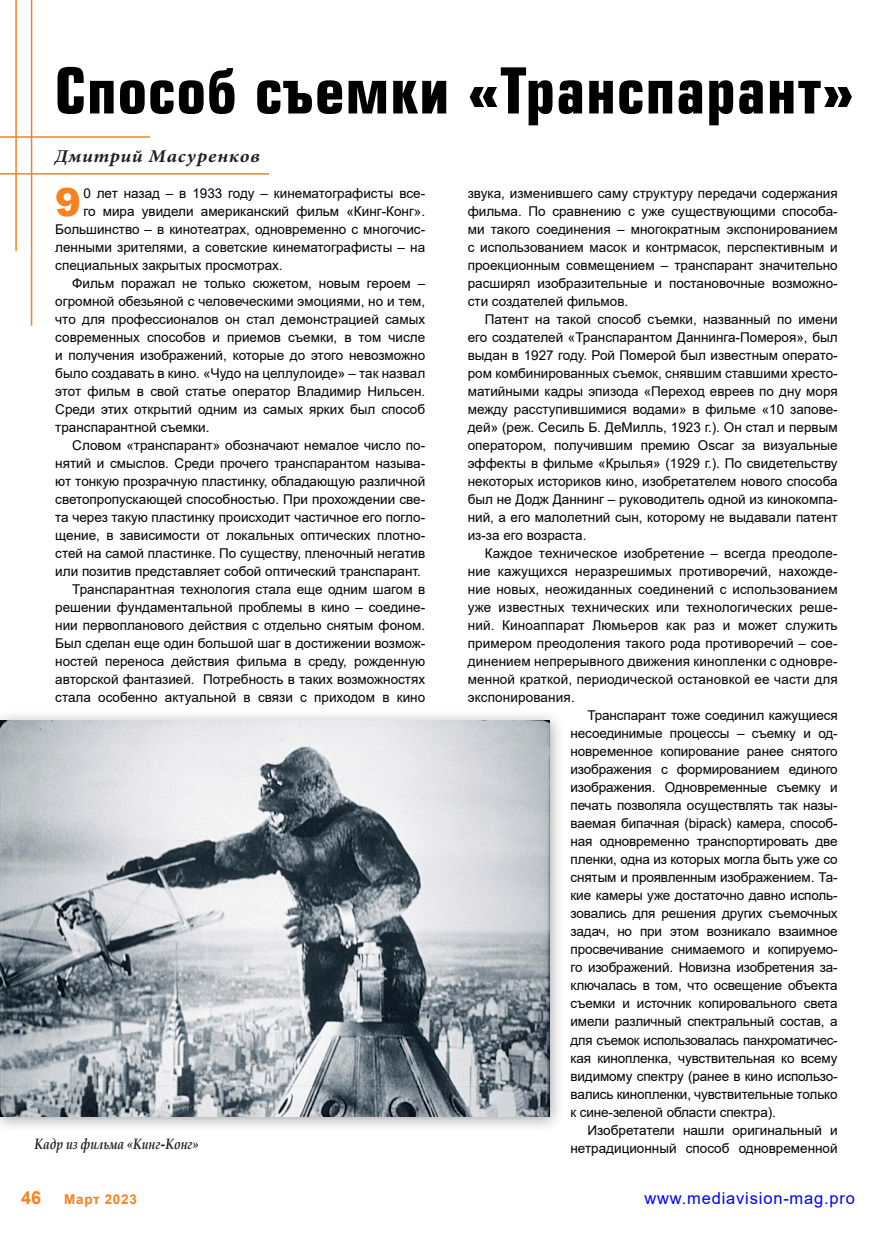
<style>
.page{position:relative;width:893px;height:1234px;background:#fff}
.page>*{position:absolute;margin:0;border:0;box-sizing:border-box;transform-origin:0 0}
.t1{font:700 61.5px "Europe Cond";letter-spacing:.02em;color:#000}
.t2{font:900 38.7px "Arial";color:#f58220}
.t3{font:italic 700 18px "Minion Pro";letter-spacing:.035em;color:#231f20;scale:1.1 1}
.t4{font:700 18px "Arial";color:#f58220}
.t5{font:16.5px "Arial";letter-spacing:.05em;color:#00f}
.t6{font:italic 700 15px "Book Antiqua";color:#231f20;scale:.8 1}
.t7{font:13.5px/18px "Arial";color:#000;text-align:justify}
.t8{font:13.5px "Arial";letter-spacing:-.02em;color:#000}
.t9{font:700 13.5px "Arial";letter-spacing:.05em;color:#f58220}
</style>
<div class="page">
<hr style="left:31px;top:0;width:1px;height:325px;background:#f58220">
<hr style="left:0;top:173px;width:269px;height:1px;background:#f58220">
<hr style="left:15px;top:0;width:2px;height:251px;background:#f58220">
<hr style="left:0;top:136px;width:150px;height:2px;background:#f58220">
<div style="left:0;top:708px;width:566px;height:424px;background:#231f20;opacity:.4"></div>
<img style="left:0;top:720px;width:549px;height:396px">
<h1 class="t1" style="left:55px;top:50px;width:801px">Способ съемки «Транспарант»</h1>
<h3 class="t3" style="left:55px;top:143px;width:188px">Дмитрий Масуренков</h3>
<h2 class="t2" style="left:55px;top:174px;width:27px">9</h2>
<p class="t7" style="left:83px;top:184px;width:343px">0 лет назад – в 1933 году – кинематографисты все-</p>
<p class="t7" style="left:83px;top:202px;width:343px">го мира увидели американский фильм «Кинг-Конг».</p>
<p class="t7" style="left:55px;top:220px;width:371px">Большинство – в кинотеатрах, одновременно с многочис-</p>
<p class="t7" style="left:55px;top:238px;width:371px">ленными зрителями, а советские кинематографисты – на</p>
<p class="t7" style="left:55px;top:256px;width:229px">специальных закрытых просмотрах.</p>
<p class="t7" style="left:72px;top:274px;width:354px">Фильм поражал не только сюжетом, новым героем –</p>
<p class="t7" style="left:55px;top:292px;width:371px">огромной обезьяной с человеческими эмоциями, но и тем,</p>
<p class="t7" style="left:55px;top:310px;width:371px">что для профессионалов он стал демонстрацией самых</p>
<p class="t7" style="left:55px;top:328px;width:371px">современных способов и приемов съемки, в том числе</p>
<p class="t7" style="left:55px;top:346px;width:371px">и получения изображений, которые до этого невозможно</p>
<p class="t7" style="left:55px;top:364px;width:371px">было создавать в кино. «Чудо на целлулоиде» – так назвал</p>
<p class="t7" style="left:55px;top:382px;width:371px">этот фильм в свой статье оператор Владимир Нильсен.</p>
<p class="t7" style="left:55px;top:400px;width:371px">Среди этих открытий одним из самых ярких был способ</p>
<p class="t7" style="left:55px;top:418px;width:156px">транспарантной съемки.</p>
<p class="t7" style="left:72px;top:436px;width:354px">Словом «транспарант» обозначают немалое число по-</p>
<p class="t7" style="left:55px;top:454px;width:371px">нятий и смыслов. Среди прочего транспарантом называ-</p>
<p class="t7" style="left:55px;top:472px;width:371px">ют тонкую прозрачную пластинку, обладающую различной</p>
<p class="t7" style="left:55px;top:490px;width:371px">светопропускающей способностью. При прохождении све-</p>
<p class="t7" style="left:55px;top:508px;width:371px">та через такую пластинку происходит частичное его погло-</p>
<p class="t7" style="left:55px;top:526px;width:371px">щение, в зависимости от локальных оптических плотно-</p>
<p class="t7" style="left:55px;top:544px;width:371px">стей на самой пластинке. По существу, пленочный негатив</p>
<p class="t7" style="left:55px;top:562px;width:367px">или позитив представляет собой оптический транспарант.</p>
<p class="t7" style="left:72px;top:580px;width:354px">Транспарантная технология стала еще одним шагом в</p>
<p class="t7" style="left:55px;top:598px;width:371px">решении фундаментальной проблемы в кино – соедине-</p>
<p class="t7" style="left:55px;top:616px;width:371px">нии первопланового действия с отдельно снятым фоном.</p>
<p class="t7" style="left:55px;top:634px;width:371px">Был сделан еще один большой шаг в достижении возмож-</p>
<p class="t7" style="left:55px;top:652px;width:371px">ностей переноса действия фильма в среду, рожденную</p>
<p class="t7" style="left:55px;top:670px;width:371px">авторской фантазией. Потребность в таких возможностях</p>
<p class="t7" style="left:55px;top:688px;width:371px">стала особенно актуальной в связи с приходом в кино</p>
<p class="t6" style="left:34px;top:1133px;width:207px">Кадр из фильма «Кинг-Конг»</p>
<p class="t7" style="left:468px;top:184px;width:371px">звука, изменившего саму структуру передачи содержания фильма. По сравнению с уже существующими способа&shy;ми такого соединения – многократным экспонированием с использованием масок и контрмасок, перспективным и проекционным совмещением – транспарант значительно расширял изобразительные и постановочные возможно&shy;сти создателей фильмов.</p>
<p class="t7" style="left:468px;top:310px;width:371px;text-indent:17px">Патент на такой способ съемки, названный по имени его создателей «Транспарантом Даннинга-Помероя», был выдан в 1927 году. Рой Померой был известным операто&shy;ром комбинированных съемок, снявшим ставшими хресто&shy;матийными кадры эпизода «Переход евреев по дну моря между расступившимися водами» в фильме «10 запове&shy;дей» (реж. Сесиль Б. ДеМилль, 1923 г.). Он стал и первым оператором, получившим премию Oscar за визуальные эффекты в фильме «Крылья» (1929 г.). По свидетельству некоторых историков кино, изобретателем нового способа был не Додж Даннинг – руководитель одной из кинокомпа&shy;ний, а его малолетний сын, которому не выдавали патент из-за его возраста.</p>
<p class="t7" style="left:485px;top:544px;width:354px">Каждое техническое изобретение – всегда преодоле-</p>
<p class="t7" style="left:468px;top:562px;width:371px">ние кажущихся неразрешимых противоречий, нахожде-</p>
<p class="t7" style="left:468px;top:580px;width:371px">ние новых, неожиданных соединений с использованием</p>
<p class="t7" style="left:468px;top:598px;width:371px">уже известных технических или технологических реше-</p>
<p class="t7" style="left:468px;top:616px;width:371px">ний. Киноаппарат Люмьеров как раз и может служить</p>
<p class="t7" style="left:468px;top:634px;width:371px">примером преодоления такого рода противоречий – сое-</p>
<p class="t7" style="left:468px;top:652px;width:371px">динением непрерывного движения кинопленки с одновре-</p>
<p class="t7" style="left:468px;top:670px;width:371px">менной краткой, периодической остановкой ее части для</p>
<p class="t7" style="left:468px;top:688px;width:108px">экспонирования.</p>
<p class="t7" style="left:588px;top:706px;width:252px">Транспарант тоже соединил кажущиеся</p>
<p class="t7" style="left:570px;top:724px;width:269px">несоединимые процессы – съемку и од-</p>
<p class="t7" style="left:570px;top:742px;width:269px">новременное копирование ранее снятого</p>
<p class="t7" style="left:570px;top:760px;width:269px">изображения с формированием единого</p>
<p class="t7" style="left:570px;top:778px;width:269px">изображения. Одновременные съемку и</p>
<p class="t7" style="left:570px;top:796px;width:269px">печать позволяла осуществлять так назы-</p>
<p class="t7" style="left:570px;top:814px;width:269px">ваемая бипачная (bipack) камера, способ-</p>
<p class="t7" style="left:570px;top:832px;width:269px">ная одновременно транспортировать две</p>
<p class="t7" style="left:570px;top:850px;width:269px">пленки, одна из которых могла быть уже со</p>
<p class="t7" style="left:570px;top:868px;width:269px">снятым и проявленным изображением. Та-</p>
<p class="t7" style="left:570px;top:886px;width:269px">кие камеры уже достаточно давно исполь-</p>
<p class="t7" style="left:570px;top:904px;width:269px">зовались для решения других съемочных</p>
<p class="t7" style="left:570px;top:922px;width:269px">задач, но при этом возникало взаимное</p>
<p class="t7" style="left:570px;top:940px;width:269px">просвечивание снимаемого и копируемо-</p>
<p class="t7" style="left:570px;top:958px;width:269px">го изображений. Новизна изобретения за-</p>
<p class="t7" style="left:570px;top:976px;width:269px">ключалась в том, что освещение объекта</p>
<p class="t7" style="left:570px;top:994px;width:269px">съемки и источник копировального света</p>
<p class="t7" style="left:570px;top:1012px;width:269px">имели различный спектральный состав, а</p>
<p class="t8" style="left:570px;top:1030px;width:269px">для съемок использовалась панхроматичес-</p>
<p class="t7" style="left:570px;top:1048px;width:269px">кая кинопленка, чувствительная ко всему</p>
<p class="t7" style="left:570px;top:1066px;width:269px">видимому спектру (ранее в кино использо-</p>
<p class="t7" style="left:570px;top:1084px;width:269px">вались кинопленки, чувствительные только</p>
<p class="t7" style="left:570px;top:1102px;width:207px">к сине-зеленой области спектра).</p>
<p class="t7" style="left:587px;top:1120px;width:252px">Изобретатели нашли оригинальный и</p>
<p class="t7" style="left:570px;top:1138px;width:269px">нетрадиционный способ одновременной</p>
<h3 class="t4" style="left:21px;top:1184px;width:22px">46</h3>
<p class="t9" style="left:64px;top:1189px;width:74px">Март 2023</p>
<p class="t5" style="left:644px;top:1186px;width:212px">www.mediavision-mag.pro</p>
</div>
